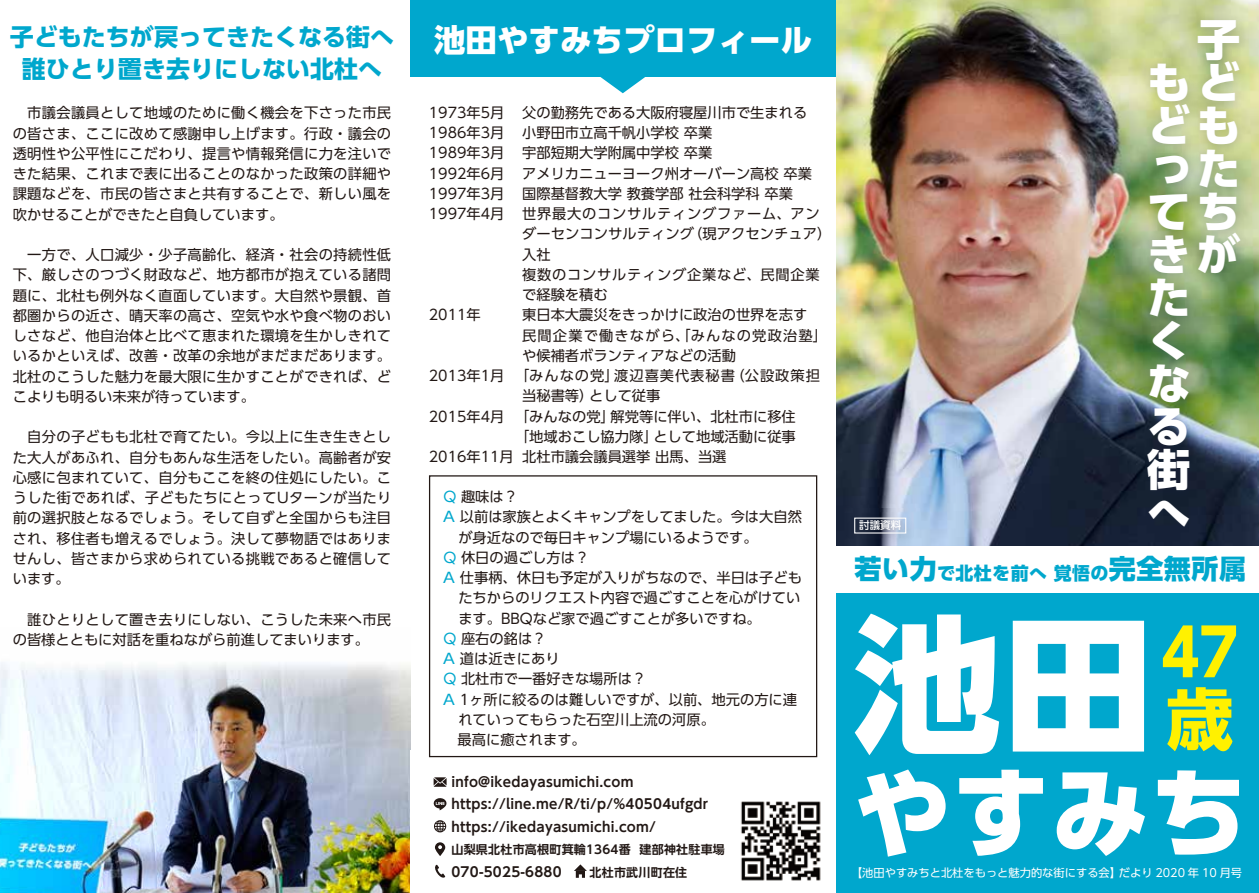
<style>
.page{position:relative;width:1259px;height:893px;background:#fff}
.page>*{position:absolute;margin:0;border:0;box-sizing:border-box;transform-origin:0 0}
.t1{font:800 148.5px "UD Shin Go Pro";color:#fff}
.t2{font:800 97.5px "UD Shin Go Pro";color:#fff}
.t3{font:700 67.5px "UD Shin Go Pro";color:#fff100}
.t4{font:700 64.5px "UD Shin Go Pro";color:#fff100;scale:.9 1}
.t5{font:800 43.5px/43px "UD Shin Go Pro";color:#fff}
.t6{font:800 31.5px "UD Shin Go Pro";color:#fff}
.t7{font:700 24px/31.5px "UD Shin Go Pro";color:#00a7cd;text-align:center}
.t8{font:800 18px "UD Shin Go Pro";letter-spacing:.02em;color:#00a7cd}
.t9{font:14.25px/20.2px "UD Shin Go Pro";color:#221815;text-align:justify}
.t10{font:14.25px "UD Shin Go Pro";letter-spacing:.05em;color:#221815}
.t11{font:14.25px "UD Shin Go Pro";letter-spacing:.08em;color:#221815}
.t12{font:14.25px "UD Shin Go Pro";letter-spacing:.065em;color:#221815}
.t13{font:700 13.5px/22.5px "UD Shin Go Pro De";letter-spacing:.02em;color:#221815}
.t14{font:700 12px "UD Shin Go Pro De";letter-spacing:.02em;color:#221815}
.t15{font:11.25px "UD Shin Go Pro";color:#fff}
.t16{font:500 10.5px "UD Shin Go Pro";color:#fff}
.s1{color:#00a7cd}
.s2{font-size:12px}
.s3{font-size:27px}
</style>
<div class="page">
<img style="left:0;top:0;width:1259px;height:893px">
<div style="left:429px;top:475px;width:388px;height:282px;border:1px solid #221815"></div>
<h3 class="t7" style="left:10px;top:21px;width:386px">子どもたちが戻ってきたくなる街へ誰ひとり置き去りにしない北杜へ</h3>
<p class="t9" style="left:13px;top:102px;width:380px">　市議会議員として地域のために働く機会を下さった市民の皆さま、ここに改めて感謝申し上げます。行政・議会の透明性や公平性にこだわり、提言や情報発信に力を注いできた結果、これまで表に出ることのなかった政策の詳細や課題などを、市民の皆さまと共有することで、新しい風を吹かせることができたと自負しています。</p>
<p class="t9" style="left:13px;top:244px;width:380px">　一方で、人口減少・少子高齢化、経済・社会の持続性低下、厳しさのつづく財政など、地方都市が抱えている諸問題に、北杜も例外なく直面しています。大自然や景観、首都圏からの近さ、晴天率の高さ、空気や水や食べ物のおいしさなど、他自治体と比べて恵まれた環境を生かしきれているかといえば、改善・改革の余地がまだまだあります。北杜のこうした魅力を最大限に生かすことができれば、どこよりも明るい未来が待っています。</p>
<p class="t9" style="left:13px;top:426px;width:380px">　自分の子どもも北杜で育てたい。今以上に生き生きとした大人があふれ、自分もあんな生活をしたい。高齢者が安心感に包まれていて、自分もここを終の住処にしたい。こうした街であれば、子どもたちにとってUターンが当たり前の選択肢となるでしょう。そして自ずと全国からも注目され、移住者も増えるでしょう。決して夢物語ではありませんし、皆さまから求められている挑戦であると確信しています。</p>
<p class="t9" style="left:13px;top:609px;width:380px">　誰ひとりとして置き去りにしない、こうした未来へ市民の皆様とともに対話を重ねながら前進してまいります。</p>
<h3 class="t6" style="left:434px;top:14px;width:380px">池田やすみちプロフィール</h3>
<p class="t9" style="left:429px;top:102px;width:77px">1973年5月1986年3月1989年3月1992年6月1997年3月1997年4月</p>
<p class="t9" style="left:429px;top:304px;width:53px">2011年</p>
<p class="t9" style="left:429px;top:365px;width:77px">2013年1月</p>
<p class="t9" style="left:429px;top:406px;width:77px">2015年4月</p>
<p class="t9" style="left:429px;top:446px;width:86px">2016年11月</p>
<p class="t9" style="left:522px;top:102px;width:286px">父の勤務先である大阪府寝屋川市で生まれる</p>
<p class="t9" style="left:522px;top:122px;width:191px">小野田市立高千帆小学校 卒業</p>
<p class="t9" style="left:522px;top:142px;width:191px">宇部短期大学附属中学校 卒業</p>
<p class="t9" style="left:522px;top:163px;width:291px">アメリカニューヨーク州オーバーン高校 卒業</p>
<p class="t9" style="left:522px;top:183px;width:272px">国際基督教大学 教養学部 社会科学科 卒業</p>
<p class="t10" style="left:522px;top:202px;width:299px">世界最大のコンサルティングファーム、アン</p>
<p class="t9" style="left:522px;top:223px;width:311px">ダーセンコンサルティング（現アクセンチュア）</p>
<p class="t9" style="left:522px;top:244px;width:30px">入社</p>
<p class="t10" style="left:522px;top:263px;width:299px">複数のコンサルティング企業など、民間企業</p>
<p class="t9" style="left:522px;top:284px;width:87px">で経験を積む</p>
<p class="t9" style="left:522px;top:304px;width:286px">東日本大震災をきっかけに政治の世界を志す</p>
<p class="t11" style="left:522px;top:324px;width:306px">民間企業で働きながら、「みんなの党政治塾」</p>
<p class="t9" style="left:522px;top:345px;width:215px">や候補者ボランティアなどの活動</p>
<p class="t12" style="left:515px;top:364px;width:306px">「みんなの党」渡辺喜美代表秘書（公設政策担</p>
<p class="t9" style="left:522px;top:385px;width:140px">当秘書等）として従事</p>
<p class="t9" style="left:515px;top:406px;width:282px">「みんなの党」解党等に伴い、北杜市に移住</p>
<p class="t9" style="left:515px;top:426px;width:282px">「地域おこし協力隊」として地域活動に従事</p>
<p class="t9" style="left:522px;top:446px;width:206px">北杜市議会議員選挙 出馬、当選</p>
<p class="t9" style="left:443px;top:486px;width:76px"><span class="s1">Q</span> 趣味は？</p>
<p class="t9" style="left:443px;top:506px;width:360px"><span class="s1">A</span> 以前は家族とよくキャンプをしてました。今は大自然</p>
<p class="t9" style="left:458px;top:527px;width:301px">が身近なので毎日キャンプ場にいるようです。</p>
<p class="t9" style="left:443px;top:547px;width:147px"><span class="s1">Q</span> 休日の過ごし方は？</p>
<p class="t9" style="left:443px;top:567px;width:360px"><span class="s1">A</span> 仕事柄、休日も予定が入りがちなので、半日は子ども</p>
<p class="t9" style="left:458px;top:587px;width:344px">たちからのリクエスト内容で過ごすことを心がけてい</p>
<p class="t9" style="left:458px;top:608px;width:304px">ます。BBQなど家で過ごすことが多いですね。</p>
<p class="t9" style="left:443px;top:628px;width:105px"><span class="s1">Q</span> 座右の銘は？</p>
<p class="t9" style="left:443px;top:648px;width:118px"><span class="s1">A</span> 道は近きにあり</p>
<p class="t9" style="left:443px;top:668px;width:204px"><span class="s1">Q</span> 北杜市で一番好きな場所は？</p>
<p class="t9" style="left:443px;top:689px;width:355px"><span class="s1">A</span> 1ヶ所に絞るのは難しいですが、以前、地元の方に連</p>
<p class="t9" style="left:458px;top:709px;width:258px">れていってもらった石空川上流の河原。</p>
<p class="t9" style="left:443px;top:729px;width:144px">　最高に癒されます。</p>
<p class="t13" style="left:451px;top:770px;width:258px">info@ikedayasumichi.com https://line.me/R/ti/p/%40504ufgdr https://ikedayasumichi.com/</p>
<p class="t14" style="left:451px;top:840px;width:275px">山梨県北杜市高根町箕輪1364番 建部神社駐車場</p>
<p class="t13" style="left:451px;top:860px;width:237px">070-5025-6880　　<span class="s2">北杜市武川町在住</span></p>
<h3 class="t5" style="left:1147px;top:16px;width:95px">　子もどどもったてちきがた<br>く<br>な<br>る<br>街へ</h3>
<p class="t8" style="left:854px;top:558px;width:393px"><span class="s3">若い力</span>で北杜を前へ 覚悟の<span class="s3">完全無所属</span></p>
<p class="t16" style="left:859px;top:517px;width:43px">討議資料</p>
<h1 class="t1" style="left:853px;top:564px;width:301px">池田</h1>
<h2 class="t2" style="left:853px;top:733px;width:396px">やすみち</h2>
<h3 class="t4" style="left:1161px;top:600px;width:87px">47</h3>
<h3 class="t3" style="left:1165px;top:664px;width:69px">歳</h3>
<p class="t15" style="left:851px;top:864px;width:393px">【池田やすみちと北杜をもっと魅力的な街にする会】だより 2020 年 10 月号</p>
</div>
